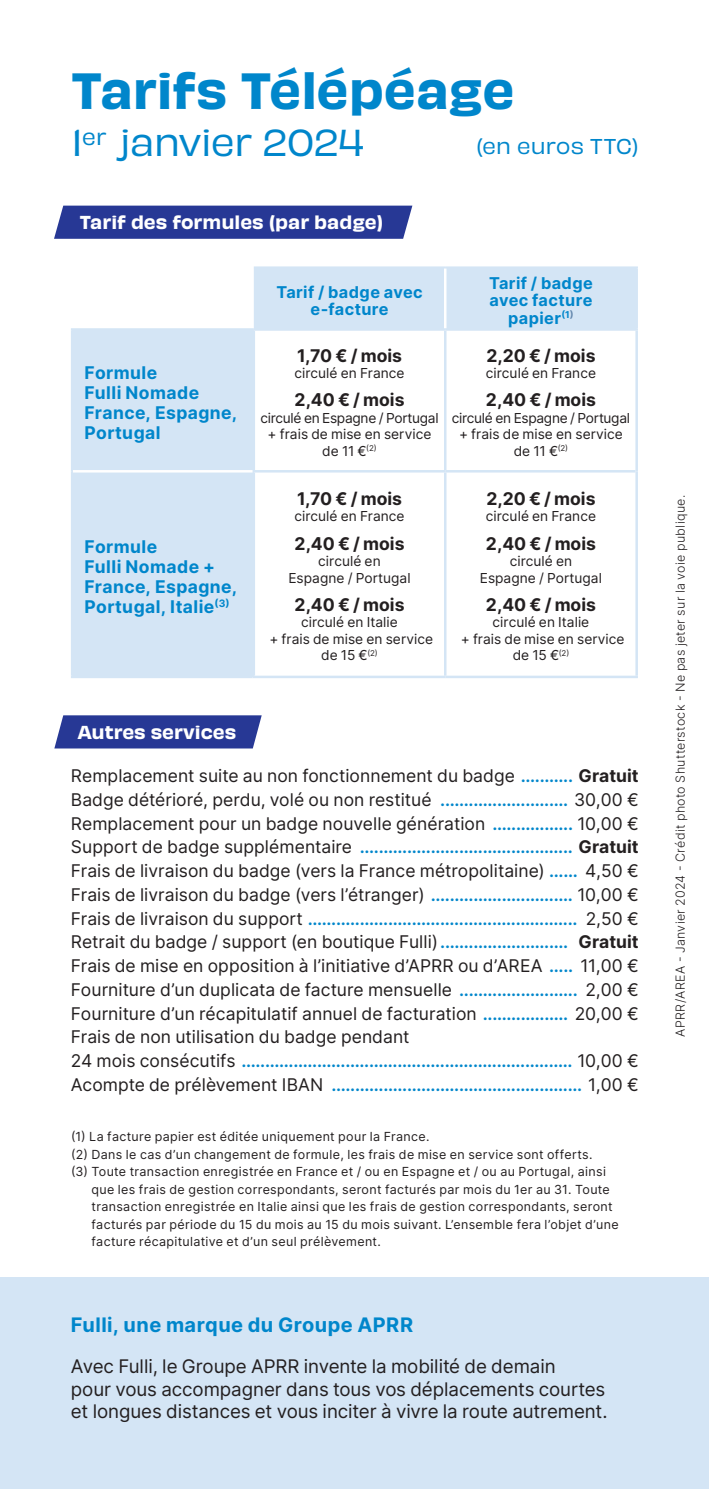
<style>
.page{position:relative;width:709px;height:1489px;background:#fff}
.page>*{position:absolute;margin:0;border:0;box-sizing:border-box;transform-origin:0 0}
.t1{font:47.5px "Obviously Semi";letter-spacing:-.01em;color:#0086cb}
.t2{font:35px "Obviously";letter-spacing:-.015em;color:#0086cb}
.t3{font:700 20px "Inter";letter-spacing:.02em;color:#0086cb}
.t4{font:20px "Obviously";letter-spacing:.005em;color:#0086cb}
.t5{font:18.75px/22.5px "Inter";letter-spacing:-.005em;color:#231f20}
.t6{font:17.5px "Inter";letter-spacing:.005em;color:#231f20}
.t7{font:600 17.5px "Inter";color:#0086cb}
.t8{font:700 17.5px "Inter";color:#231f20}
.t9{font:700 17.5px/20px "Inter";letter-spacing:.025em;color:#0086cb}
.t10{font:17.5px "Obviously Semi";color:#fff}
.t11{font:700 16.25px/17.5px "Inter";letter-spacing:.025em;color:#0086cb;text-align:center}
.t12{font:13.75px/16.5px "Inter";color:#231f20;text-align:center}
.t13{font:13.75px/16.5px "Inter";letter-spacing:-.02em;color:#231f20;text-align:center}
.t14{font:12.5px/17.5px "Inter";letter-spacing:.025em;color:#231f20}
.t15{font:300 12.5px "Inter";letter-spacing:.025em;color:#231f20}
.s1{font-weight:600;color:#0086cb}
.s2{font-weight:700}
.s3{font-weight:400;color:#231f20}
.s4{font-weight:700;color:#231f20}
</style>
<div class="page">
<div style="left:0;top:1276px;width:709px;height:212px;background:#d4e5f5"></div>
<div style="left:54px;top:206px;width:358px;height:33px;background:#273895"></div>
<svg style="left:54px;top:715px;width:208px;height:33px;background:#33439a"></svg>
<div style="left:254px;top:268px;width:381px;height:60px;background:#d4e5f5"></div>
<div style="left:73px;top:331px;width:179px;height:344px;background:#d4e5f5"></div>
<hr style="left:635px;top:268px;width:3px;height:60px;background:#d4e5f5">
<hr style="left:254px;top:328px;width:191px;height:3px;background:#d4e5f5">
<hr style="left:445px;top:328px;width:193px;height:3px;background:#d4e5f5">
<hr style="left:252px;top:331px;width:3px;height:139px;background:#d4e5f5">
<hr style="left:444px;top:331px;width:2px;height:139px;background:#d4e5f5">
<hr style="left:252px;top:470px;width:193px;height:2px;background:#d4e5f5">
<hr style="left:252px;top:472px;width:3px;height:203px;background:#d4e5f5">
<hr style="left:445px;top:470px;width:190px;height:2px;background:#d4e5f5">
<hr style="left:444px;top:472px;width:2px;height:203px;background:#d4e5f5">
<hr style="left:252px;top:675px;width:193px;height:3px;background:#d4e5f5">
<hr style="left:445px;top:675px;width:193px;height:3px;background:#d4e5f5">
<hr style="left:73px;top:470px;width:179px;height:2px;background:#fff">
<hr style="left:444px;top:268px;width:2px;height:60px;background:#fff">
<hr style="left:635px;top:331px;width:3px;height:140px;background:#d4e5f5">
<hr style="left:635px;top:471px;width:3px;height:204px;background:#d4e5f5">
<hr style="left:254px;top:266px;width:191px;height:2px;background:#d4e5f5">
<hr style="left:445px;top:266px;width:193px;height:2px;background:#d4e5f5">
<hr style="left:71px;top:331px;width:2px;height:140px;background:#d4e5f5">
<hr style="left:71px;top:471px;width:2px;height:204px;background:#d4e5f5">
<hr style="left:71px;top:675px;width:181px;height:3px;background:#d4e5f5">
<hr style="left:71px;top:328px;width:183px;height:3px;background:#d4e5f5">
<p class="t1" style="left:71px;top:52px;width:445px">Tarifs Télépéage</p>
<p class="t2" style="left:71px;top:116px;width:294px">1<sup>er</sup> janvier 2024</p>
<p class="t4" style="left:476px;top:131px;width:164px">(en euros TTC)</p>
<p class="t10" style="left:80px;top:208px;width:305px">Tarif des formules (par badge)</p>
<p class="t9" style="left:85px;top:362px;width:116px">Formule<br>Fulli Nomade</p>
<p class="t9" style="left:85px;top:402px;width:154px">France, Espagne,</p>
<p class="t9" style="left:85px;top:422px;width:78px">Portugal</p>
<p class="t9" style="left:85px;top:536px;width:132px">Formule<br>Fulli Nomade +</p>
<p class="t9" style="left:85px;top:576px;width:154px">France, Espagne,</p>
<p class="t9" style="left:85px;top:596px;width:147px">Portugal, Italie<sup>(3)</sup></p>
<p class="t11" style="left:276px;top:282px;width:148px">Tarif / badge avec e-facture</p>
<p class="t8" style="left:297px;top:343px;width:106px">1,70 € / mois</p>
<p class="t12" style="left:294px;top:365px;width:112px">circulé en France</p>
<p class="t8" style="left:294px;top:387px;width:111px">2,40 € / mois</p>
<p class="t13" style="left:260px;top:409px;width:180px">circulé en Espagne / Portugal + frais de mise en service de 11 €<sup>(2)</sup></p>
<p class="t8" style="left:297px;top:486px;width:106px">1,70 € / mois</p>
<p class="t12" style="left:294px;top:508px;width:112px">circulé en France</p>
<p class="t8" style="left:294px;top:530px;width:111px">2,40 € / mois</p>
<p class="t12" style="left:288px;top:552px;width:124px">circulé en<br>Espagne / Portugal</p>
<p class="t8" style="left:294px;top:591px;width:111px">2,40 € / mois</p>
<p class="t12" style="left:269px;top:613px;width:165px">circulé en Italie<br>+ frais de mise en service de 15 €<sup>(2)</sup></p>
<p class="t11" style="left:489px;top:274px;width:105px">Tarif / badge</p>
<p class="t11" style="left:489px;top:291px;width:104px">avec facture</p>
<p class="t11" style="left:508px;top:309px;width:67px">papier<sup>(1</sup><sup>)</sup></p>
<p class="t8" style="left:486px;top:343px;width:111px">2,20 € / mois</p>
<p class="t12" style="left:486px;top:365px;width:112px">circulé en France</p>
<p class="t8" style="left:486px;top:387px;width:111px">2,40 € / mois</p>
<p class="t13" style="left:452px;top:409px;width:180px">circulé en Espagne / Portugal + frais de mise en service de 11 €<sup>(2)</sup></p>
<p class="t8" style="left:486px;top:486px;width:111px">2,20 € / mois</p>
<p class="t12" style="left:486px;top:508px;width:112px">circulé en France</p>
<p class="t8" style="left:486px;top:530px;width:111px">2,40 € / mois</p>
<p class="t12" style="left:480px;top:552px;width:124px">circulé en<br>Espagne / Portugal</p>
<p class="t8" style="left:486px;top:591px;width:111px">2,40 € / mois</p>
<p class="t12" style="left:461px;top:613px;width:165px">circulé en Italie<br>+ frais de mise en service de 15 €<sup>(2)</sup></p>
<p class="t10" style="left:77px;top:718px;width:160px">Autres services</p>
<p class="t6" style="left:71px;top:763px;width:569px">Remplacement suite au non fonctionnement du badge <span class="s1">...........</span> <span class="s2">Gratuit</span></p>
<p class="t6" style="left:71px;top:786px;width:569px">Badge détérioré, perdu, volé ou non restitué <span class="s1">...........................</span> 30,00 €</p>
<p class="t6" style="left:71px;top:810px;width:569px">Remplacement pour un badge nouvelle génération <span class="s1">.................</span> 10,00 €</p>
<p class="t7" style="left:71px;top:834px;width:569px"><span class="s3">Support de badge supplémentaire</span> ............................................. <span class="s4">Gratuit</span></p>
<p class="t6" style="left:71px;top:858px;width:569px">Frais de livraison du badge (vers la France métropolitaine) <span class="s1">......</span> 4,50 €</p>
<p class="t6" style="left:71px;top:881px;width:569px">Frais de livraison du badge (vers l’étranger) <span class="s1">..............................</span> 10,00 €</p>
<p class="t7" style="left:71px;top:905px;width:569px"><span class="s3">Frais de livraison du support</span> ......................................................... <span class="s3">2,50 €</span></p>
<p class="t6" style="left:71px;top:929px;width:569px">Retrait du badge / support (en boutique Fulli)<span class="s1">...........................</span> <span class="s2">Gratuit</span></p>
<p class="t6" style="left:71px;top:953px;width:569px">Frais de mise en opposition à l’initiative d’APRR ou d’AREA <span class="s1">.....</span> 11,00 €</p>
<p class="t6" style="left:71px;top:976px;width:569px">Fourniture d’un duplicata de facture mensuelle <span class="s1">.........................</span> 2,00 €</p>
<p class="t6" style="left:71px;top:1000px;width:569px">Fourniture d’un récapitulatif annuel de facturation <span class="s1">..................</span> 20,00 €</p>
<p class="t6" style="left:71px;top:1024px;width:340px">Frais de non utilisation du badge pendant</p>
<p class="t7" style="left:71px;top:1048px;width:569px"><span class="s3">24 mois consécutifs</span> ...................................................................... <span class="s3">10,00 €</span></p>
<p class="t7" style="left:71px;top:1071px;width:569px"><span class="s3">Acompte de prélèvement IBAN</span> ..................................................... <span class="s3">1,00 €</span></p>
<p class="t14" style="left:71px;top:1127px;width:360px">(1) La facture papier est éditée uniquement pour la France.</p>
<p class="t14" style="left:71px;top:1145px;width:523px">(2) Dans le cas d’un changement de formule, les frais de mise en service sont offerts.</p>
<p class="t14" style="left:92px;top:1162px;width:528px;text-indent:-20px">(3) Toute transaction enregistrée en France et / ou en Espagne et / ou au Portugal, ainsi que les frais de gestion correspondants, seront facturés par mois du 1er au 31. Toute transaction enregistrée en Italie ainsi que les frais de gestion correspondants, seront facturés par période du 15 du mois au 15 du mois suivant. L’ensemble fera l’objet d’une facture récapitulative et d’un seul prélèvement.</p>
<p class="t3" style="left:71px;top:1309px;width:344px">Fulli, une marque du Groupe APRR</p>
<p class="t5" style="left:71px;top:1354px;width:538px">Avec Fulli, le Groupe APRR invente la mobilité de demain<br>pour vous accompagner dans tous vos déplacements courtes et longues distances et vous inciter à vivre la route autrement.</p>
<p class="t15" style="left:671px;top:1036px;width:543px;rotate:-90deg">APRR/AREA - Janvier 2024 - Crédit photo Shutterstock - Ne pas jeter sur la voie publique.</p>
</div>
